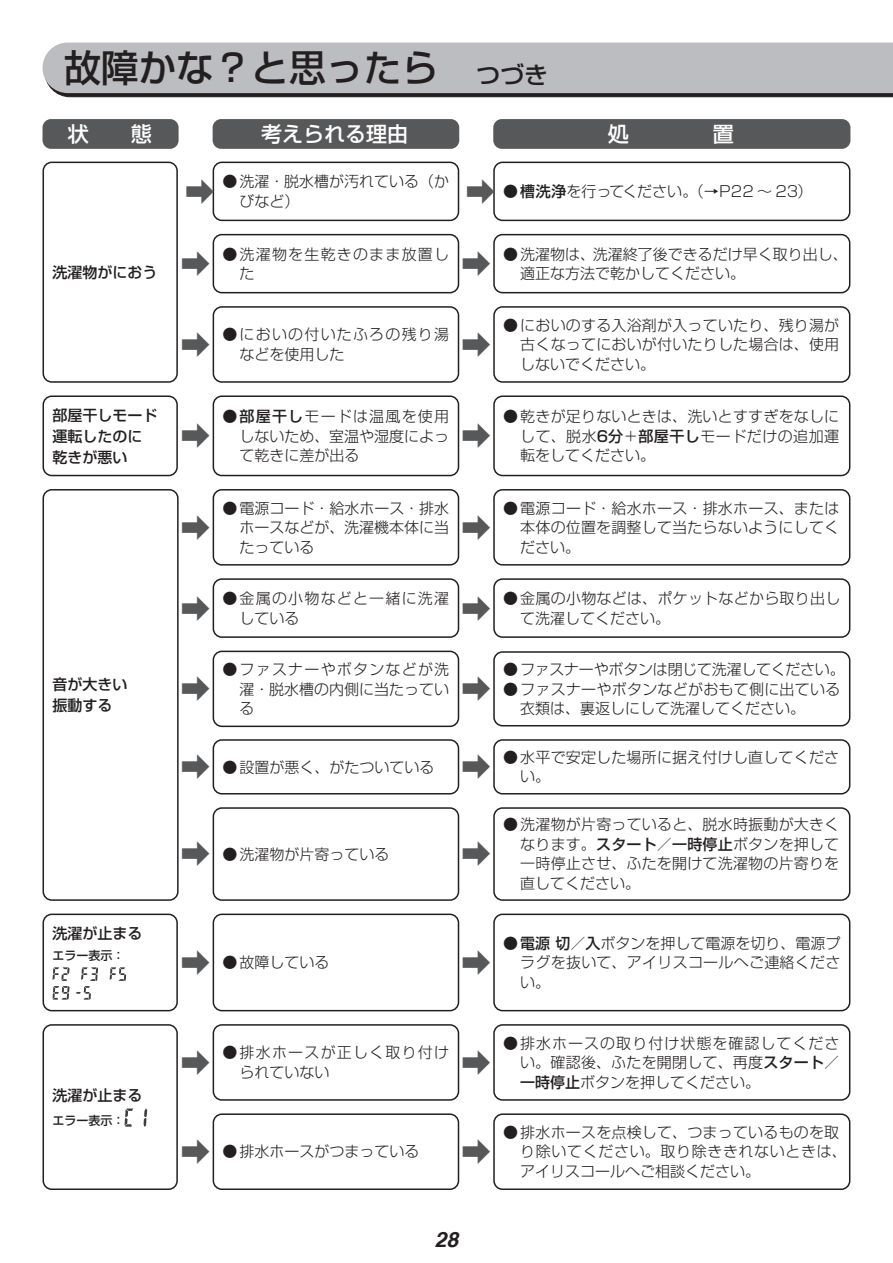
<style>
.page{position:relative;width:893px;height:1263px;background:#fff}
.page>*{position:absolute;margin:0;border:0;box-sizing:border-box;transform-origin:0 0}
.L1_title{font:500 37.5px "Shin Go Pro";color:#231f20}
.t1{font:300 30px "Shin Go Pro";color:#57585a}
.Trouble_Head{font:500 21px "Shin Go Pro";color:#fff}
.t2{font:italic 700 21px "Helvetica cyr";color:#231f20}
.t3{font:300 15px/19.5px "Shin Go Pro";letter-spacing:.015em;color:#231f20}
.t4{font:300 15px/19.5px "Shin Go Pro";letter-spacing:.08em;color:#231f20}
.Trouble_Title{font:500 15px/21px "Shin Go Pro";color:#231f20}
.t5{font:300 15px/19.5px "Shin Go Pro";letter-spacing:.065em;color:#231f20;text-align:right}
.t6{font:300 15px "Shin Go Pro";letter-spacing:-.015em;color:#231f20}
.Trouble_Title-2{font:500 12px "Shin Go Pro";color:#231f20}
.s1{font-size:24px}
.s2{font-weight:500}
</style>
<div class="page">
<svg style="left:43px;top:43px;width:850px;height:54px;background:#b1b2b5"></svg>
<svg style="left:125px;top:1108px;width:22px;height:18px"></svg>
<div style="left:43px;top:1024px;width:135px;height:166px;border:2px solid #231f20;border-radius:9px"></div>
<div style="left:213px;top:1024px;width:246px;height:77px;border:2px solid #231f20;border-radius:9px"></div>
<div style="left:493px;top:1024px;width:357px;height:77px;border:2px solid #231f20;border-radius:9px"></div>
<div style="left:213px;top:1113px;width:246px;height:77px;border:2px solid #231f20;border-radius:9px"></div>
<div style="left:493px;top:1113px;width:357px;height:77px;border:2px solid #231f20;border-radius:9px"></div>
<div style="left:43px;top:489px;width:136px;height:412px;border:2px solid #231f20;border-radius:9px"></div>
<div style="left:213px;top:489px;width:246px;height:77px;border:2px solid #231f20;border-radius:9px"></div>
<div style="left:213px;top:807px;width:246px;height:94px;border:2px solid #231f20;border-radius:9px"></div>
<div style="left:493px;top:489px;width:357px;height:77px;border:2px solid #231f20;border-radius:9px"></div>
<div style="left:493px;top:807px;width:357px;height:94px;border:2px solid #231f20;border-radius:9px"></div>
<div style="left:213px;top:578px;width:246px;height:60px;border:2px solid #231f20;border-radius:9px"></div>
<div style="left:213px;top:651px;width:246px;height:76px;border:2px solid #231f20;border-radius:9px"></div>
<div style="left:213px;top:739px;width:246px;height:55px;border:2px solid #231f20;border-radius:9px"></div>
<div style="left:493px;top:578px;width:357px;height:60px;border:2px solid #231f20;border-radius:9px"></div>
<div style="left:493px;top:651px;width:357px;height:75px;border:2px solid #231f20;border-radius:9px"></div>
<div style="left:493px;top:739px;width:357px;height:55px;border:2px solid #231f20;border-radius:9px"></div>
<svg style="left:110px;top:967px;width:17px;height:14px"></svg>
<svg style="left:53px;top:967px;width:45px;height:33px"></svg>
<div style="left:43px;top:913px;width:135px;height:98px;border:2px solid #231f20;border-radius:9px"></div>
<div style="left:213px;top:913px;width:246px;height:98px;border:2px solid #231f20;border-radius:9px"></div>
<div style="left:493px;top:913px;width:357px;height:98px;border:2px solid #231f20;border-radius:9px"></div>
<div style="left:43px;top:119px;width:136px;height:30px;background:#57585a;border-radius:9px"></div>
<div style="left:213px;top:119px;width:246px;height:30px;background:#57585a;border-radius:9px"></div>
<div style="left:493px;top:119px;width:357px;height:30px;background:#57585a;border-radius:9px"></div>
<div style="left:43px;top:162px;width:135px;height:221px;border:2px solid #231f20;border-radius:9px"></div>
<div style="left:213px;top:162px;width:246px;height:59px;border:2px solid #231f20;border-radius:9px"></div>
<div style="left:493px;top:162px;width:357px;height:59px;border:2px solid #231f20;border-radius:9px"></div>
<div style="left:213px;top:234px;width:246px;height:59px;border:2px solid #231f20;border-radius:9px"></div>
<div style="left:493px;top:234px;width:357px;height:59px;border:2px solid #231f20;border-radius:9px"></div>
<div style="left:213px;top:306px;width:246px;height:77px;border:2px solid #231f20;border-radius:9px"></div>
<div style="left:493px;top:306px;width:357px;height:77px;border:2px solid #231f20;border-radius:9px"></div>
<div style="left:43px;top:395px;width:135px;height:81px;border:2px solid #231f20;border-radius:9px"></div>
<div style="left:213px;top:395px;width:246px;height:81px;border:2px solid #231f20;border-radius:9px"></div>
<div style="left:493px;top:395px;width:357px;height:81px;border:2px solid #231f20;border-radius:9px"></div>
<p class="L1_title" style="left:64px;top:37px;width:486px">故障かな？と思ったら　<span class="s1">つづき</span></p>
<p class="Trouble_Head" style="left:68px;top:117px;width:85px">状　　態</p>
<p class="Trouble_Head" style="left:261px;top:117px;width:148px">考えられる理由</p>
<p class="Trouble_Head" style="left:608px;top:117px;width:127px">処　　　　置</p>
<p class="Trouble_Title" style="left:53px;top:260px;width:107px">洗濯物がにおう</p>
<p class="t3" style="left:240px;top:170px;width:211px;text-indent:-17px">●洗濯・脱水槽が汚れている（かびなど）</p>
<p class="t1" style="left:185px;top:167px;width:32px">➡</p>
<p class="t1" style="left:465px;top:167px;width:31px">➡</p>
<p class="t3" style="left:503px;top:180px;width:311px">●<span class="s2">槽洗浄</span>を行ってください。（→P22 ～ 23）</p>
<p class="t4" style="left:240px;top:242px;width:211px;text-indent:-17px">●洗濯物を生乾きのまま放置した</p>
<p class="t3" style="left:503px;top:242px;width:346px">●洗濯物は、洗濯終了後できるだけ早く取り出し、</p>
<p class="t1" style="left:181px;top:239px;width:31px">➡</p>
<p class="t1" style="left:461px;top:239px;width:31px">➡</p>
<p class="t3" style="left:520px;top:262px;width:226px">適正な方法で乾かしてください。</p>
<p class="t4" style="left:240px;top:323px;width:211px;text-indent:-17px">●においの付いたふろの残り湯などを使用した</p>
<p class="t3" style="left:503px;top:313px;width:337px;text-align:right">●においのする入浴剤が入っていたり、残り湯が古くなってにおいが付いたりした場合は、使用</p>
<p class="t1" style="left:181px;top:320px;width:31px">➡</p>
<p class="t1" style="left:461px;top:320px;width:31px">➡</p>
<p class="t3" style="left:520px;top:352px;width:136px">しないでください。</p>
<p class="Trouble_Title" style="left:53px;top:403px;width:107px">部屋干しモード運転したのに乾きが悪い</p>
<p class="t3" style="left:240px;top:405px;width:211px;text-align:justify;text-indent:-17px">●<span class="s2">部屋干し</span>モードは温風を使用しないため、室温や湿度によって乾きに差が出る</p>
<p class="t3" style="left:503px;top:405px;width:337px;text-align:right">●乾きが足りないときは、洗いとすすぎをなしにして、脱水<span class="s2">6分</span>+<span class="s2">部屋干し</span>モードだけの追加運</p>
<p class="t1" style="left:181px;top:411px;width:31px">➡</p>
<p class="t1" style="left:461px;top:411px;width:31px">➡</p>
<p class="t3" style="left:520px;top:444px;width:136px">転をしてください。</p>
<p class="Trouble_Title" style="left:53px;top:672px;width:76px">音が大きい振動する</p>
<p class="Trouble_Title" style="left:53px;top:920px;width:91px">洗濯が止まる</p>
<p class="Trouble_Title-2" style="left:53px;top:945px;width:73px">エラー表示：</p>
<p class="Trouble_Title" style="left:53px;top:1083px;width:91px">洗濯が止まる</p>
<p class="Trouble_Title-2" style="left:53px;top:1111px;width:73px">エラー表示：</p>
<p class="t1" style="left:181px;top:503px;width:31px">➡</p>
<p class="t3" style="left:240px;top:496px;width:211px;text-align:justify;text-indent:-17px">●電源コード・給水ホース・排水ホースなどが、洗濯機本体に当たっている</p>
<p class="t1" style="left:461px;top:503px;width:31px">➡</p>
<p class="t3" style="left:520px;top:496px;width:321px;text-align:justify;text-indent:-17px">●電源コード・給水ホース・排水ホース、または本体の位置を調整して当たらないようにしてください。</p>
<p class="t1" style="left:181px;top:583px;width:31px">➡</p>
<p class="t1" style="left:181px;top:664px;width:31px">➡</p>
<p class="t4" style="left:240px;top:587px;width:211px;text-indent:-17px">●金属の小物などと一緒に洗濯している</p>
<p class="t3" style="left:240px;top:658px;width:211px;text-align:justify;text-indent:-17px">●ファスナーやボタンなどが洗濯・脱水槽の内側に当たっている</p>
<p class="t1" style="left:181px;top:742px;width:31px">➡</p>
<p class="t3" style="left:223px;top:755px;width:214px">●設置が悪く、がたついている</p>
<p class="t1" style="left:461px;top:583px;width:31px">➡</p>
<p class="t1" style="left:461px;top:664px;width:31px">➡</p>
<p class="t1" style="left:461px;top:742px;width:31px">➡</p>
<p class="t3" style="left:520px;top:587px;width:322px;text-indent:-17px">●金属の小物などは、ポケットなどから取り出して洗濯してください。</p>
<p class="t6" style="left:503px;top:657px;width:343px">●ファスナーやボタンは閉じて洗濯してください。</p>
<p class="t3" style="left:520px;top:677px;width:322px;text-indent:-17px">●ファスナーやボタンなどがおもて側に出ている衣類は、裏返しにして洗濯してください。</p>
<p class="t3" style="left:520px;top:745px;width:320px;text-indent:-17px">●水平で安定した場所に据え付けし直してください。</p>
<p class="t1" style="left:181px;top:829px;width:31px">➡</p>
<p class="t3" style="left:223px;top:842px;width:169px">●洗濯物が片寄っている</p>
<p class="t1" style="left:461px;top:829px;width:31px">➡</p>
<p class="t3" style="left:520px;top:813px;width:320px;text-align:justify;text-indent:-17px">●洗濯物が片寄っていると、脱水時振動が大きくなります。<span class="s2">スタート／一時停止</span>ボタンを押して一時停止させ、ふたを開けて洗濯物の片寄りを直してください。</p>
<p class="t1" style="left:181px;top:938px;width:32px">➡</p>
<p class="t1" style="left:461px;top:938px;width:31px">➡</p>
<p class="t3" style="left:223px;top:951px;width:109px">●故障している</p>
<p class="t3" style="left:503px;top:931px;width:339px;text-align:right">●<span class="s2">電源切／入</span>ボタンを押して電源を切り、電源プラグを抜いて、アイリスコールへご連絡くださ</p>
<p class="t3" style="left:520px;top:970px;width:31px">い。</p>
<p class="t4" style="left:240px;top:1041px;width:211px;text-indent:-17px">●排水ホースが正しく取り付けられていない</p>
<p class="t5" style="left:503px;top:1031px;width:338px">●排水ホースの取り付け状態を確認してください。確認後、ふたを開閉して、再度<span class="s2">スタート／</span></p>
<p class="t1" style="left:181px;top:1038px;width:31px">➡</p>
<p class="t1" style="left:461px;top:1038px;width:31px">➡</p>
<p class="t3" style="left:520px;top:1070px;width:241px"><span class="s2">一時停止</span>ボタンを押してください。</p>
<p class="t1" style="left:181px;top:1127px;width:32px">➡</p>
<p class="t1" style="left:461px;top:1127px;width:31px">➡</p>
<p class="t3" style="left:223px;top:1140px;width:199px">●排水ホースがつまっている</p>
<p class="t3" style="left:520px;top:1121px;width:328px;text-indent:-17px">●排水ホースを点検して、つまっているものを取り除いてください。取り除ききれないときは、</p>
<p class="t3" style="left:520px;top:1160px;width:241px">アイリスコールへご相談ください。</p>
<h3 class="t2" style="left:435px;top:1228px;width:25px">28</h3>
</div>
